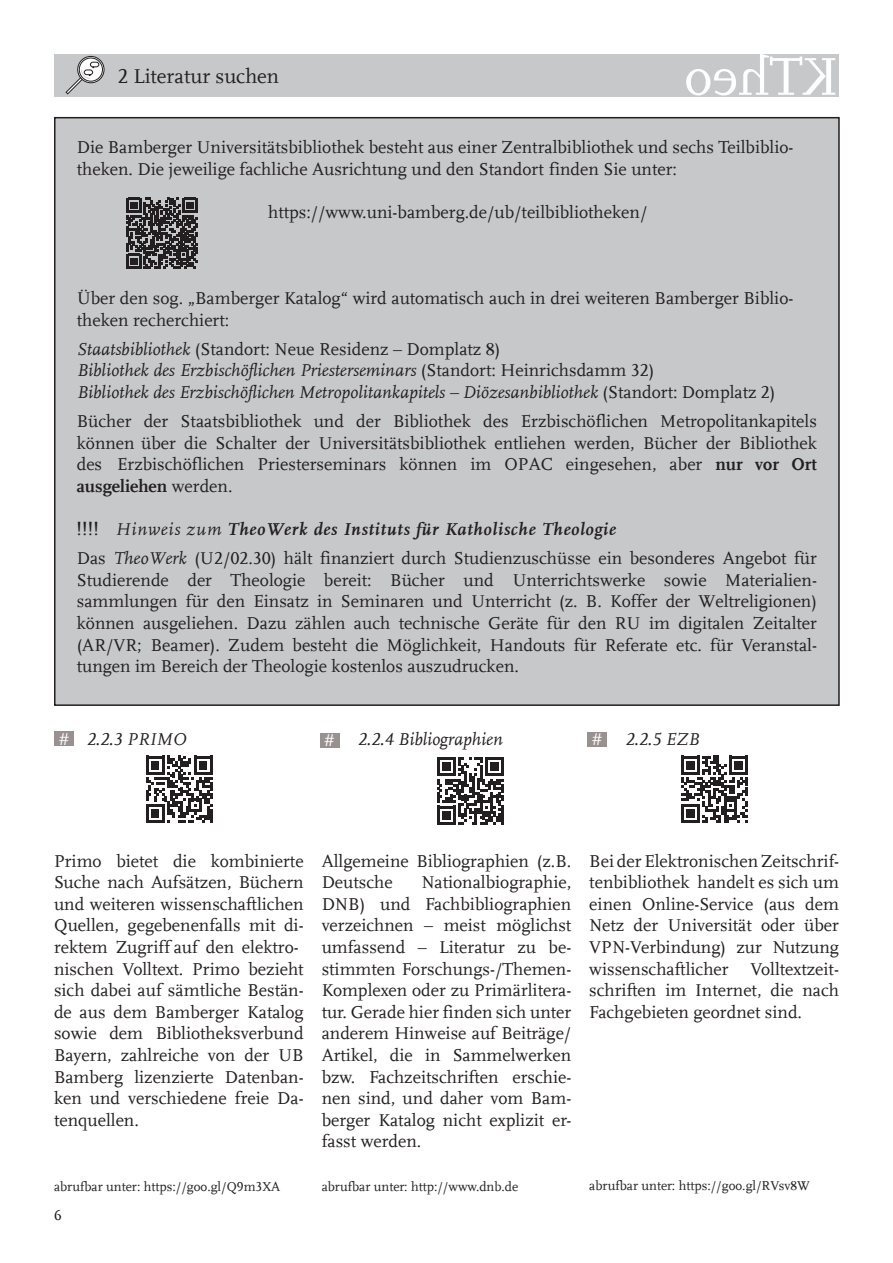
<style>
.page{position:relative;width:893px;height:1263px;background:#fff}
.page>*{position:absolute;margin:0;border:0;box-sizing:border-box;transform-origin:0 0}
.t1{font:21px "UB Scala";color:#231f20}
.t2{font:18px/21.6px "UB Scala";color:#231f20}
.t3{font:italic 18px/21.6px "UB Scala";color:#231f20}
.t4{font:18px "UB Scala";color:#fff}
.t5{font:15px "UB Scala";color:#231f20}
.t6{font:13.5px "UB Scala";color:#231f20}
.s1{font-style:normal}
.s2{font-weight:700}
.s3{font-style:italic}
.s4{font-weight:700;font-style:italic}
</style>
<div class="page">
<div style="left:54px;top:54px;width:785px;height:43px;background:#c7c8ca"></div>
<svg style="left:78px;top:56px;width:26px;height:27px"></svg>
<div style="left:78px;top:56px;width:26px;height:27px;border:1px solid #231f20;border-radius:50%"></div>
<svg style="left:79px;top:58px;width:23px;height:23px"></svg>
<div style="left:79px;top:58px;width:24px;height:23px;border:1px solid #231f20;border-radius:50%"></div>
<svg style="left:66px;top:62px;width:33px;height:32px"></svg>
<div style="left:55px;top:118px;width:784px;height:587px;background:#c7c8ca"></div>
<svg style="left:126px;top:198px;width:72px;height:71px"></svg>
<svg style="left:146px;top:756px;width:67px;height:67px"></svg>
<svg style="left:681px;top:756px;width:67px;height:67px"></svg>
<div style="left:320px;top:733px;width:19px;height:15px;background:#999190"></div>
<div style="left:587px;top:732px;width:20px;height:15px;background:#999190"></div>
<div style="left:54px;top:731px;width:20px;height:15px;background:#999190"></div>
<svg style="left:437px;top:757px;width:67px;height:67px"></svg>
<p class="t1" style="left:118px;top:64px;width:163px">2 Literatur suchen</p>
<p class="t2" style="left:77px;top:136px;width:718px">Die Bamberger Universitätsbibliothek besteht aus einer Zentralbibliothek und sechs Teilbiblio&shy;theken. Die jeweilige fachliche Ausrichtung und den Standort finden Sie unter:</p>
<p class="t2" style="left:268px;top:201px;width:381px">https://www.uni-bamberg.de/ub/teilbibliotheken/</p>
<p class="t2" style="left:77px;top:287px;width:718px">Über den sog. „Bamberger Katalog“ wird automatisch auch in drei weiteren Bamberger Biblio&shy;theken recherchiert:</p>
<p class="t3" style="left:77px;top:338px;width:700px">Staatsbibliothek <span class="s1">(Standort: Neue Residenz – Domplatz 8)<br></span>Bibliothek des Erzbischöflichen Priesterseminars <span class="s1">(Standort: Heinrichsdamm 32)<br></span>Bibliothek des Erzbischöflichen Metropolitankapitels – Diözesanbibliothek <span class="s1">(Standort: Domplatz 2)</span></p>
<p class="t2" style="left:77px;top:410px;width:742px;text-align:justify">Bücher der Staatsbibliothek und der Bibliothek des Erzbischöflichen Metropolitankapitels können über die Schalter der Universitätsbibliothek entliehen werden, Bücher der Bibliothek des Erzbischöflichen Priesterseminars können im OPAC eingesehen, aber <span class="s2">nur vor Ort ausgeliehen</span> werden.</p>
<p class="t2" style="left:77px;top:515px;width:742px;line-height:29.1px"><span class="s2">!!!!</span> <span class="s3">Hinweis zum</span> <span class="s4">TheoWerk des Instituts für Katholische Theologie<br></span>Das <span class="s3">TheoWerk</span> (U2/02.30) hält finanziert durch Studienzuschüsse ein besonderes Angebot für</p>
<p class="t2" style="left:77px;top:569px;width:742px;text-align:justify">Studierende der Theologie bereit: Bücher und Unterrichtswerke sowie Materialien&shy;sammlungen für den Einsatz in Seminaren und Unterricht (z. B. Koffer der Weltreligionen) können ausgeliehen. Dazu zählen auch technische Geräte für den RU im digitalen Zeitalter (AR/VR; Beamer). Zudem besteht die Möglichkeit, Handouts für Referate etc. für Veranstal&shy;tungen im Bereich der Theologie kostenlos auszudrucken.</p>
<p class="t3" style="left:86px;top:728px;width:101px">2.2.3 PRIMO</p>
<p class="t3" style="left:357px;top:728px;width:147px">2.2.4 Bibliographien</p>
<p class="t4" style="left:59px;top:728px;width:11px">#</p>
<p class="t4" style="left:325px;top:730px;width:11px">#</p>
<p class="t4" style="left:592px;top:729px;width:11px">#</p>
<p class="t3" style="left:625px;top:729px;width:76px">2.2.5 EZB</p>
<p class="t2" style="left:54px;top:850px;width:251px">Primo bietet die kombinierte<br>Suche nach Aufsätzen, Büchern und weiteren wissenschaftlichen<br>Quellen, gegebenenfalls mit di&shy;rektem Zugriff auf den elektro&shy;nischen Volltext. Primo bezieht sich dabei auf sämtliche Bestän&shy;de aus dem Bamberger Katalog sowie dem Bibliotheksverbund<br>Bayern, zahlreiche von der UB<br>Bamberg lizenzierte Datenban&shy;ken und verschiedene freie Da&shy;tenquellen.</p>
<p class="t6" style="left:54px;top:1178px;width:228px">abrufbar unter: https://goo.gl/Q9m3XA</p>
<p class="t5" style="left:54px;top:1206px;width:9px">6</p>
<p class="t2" style="left:322px;top:850px;width:251px">Allgemeine Bibliographien (z.B.<br>Deutsche</p>
<p class="t2" style="left:322px;top:871px;width:251px;text-align:justify;text-indent:100px">Nationalbiographie, DNB) und Fachbibliographien verzeichnen – meist möglichst umfassend – Literatur zu be&shy;stimmten Forschungs-/Themen-Komplexen oder zu Primärlitera&shy;tur. Gerade hier finden sich unter anderem Hinweise auf Beiträge/ Artikel, die in Sammelwerken bzw. Fachzeitschriften erschie&shy;nen sind, und daher vom Bam&shy;berger Katalog nicht explizit er&shy;fasst werden.</p>
<p class="t6" style="left:322px;top:1178px;width:198px">abrufbar unter: http://www.dnb.de</p>
<p class="t2" style="left:589px;top:850px;width:251px;text-align:justify">Bei der Elektronischen Zeitschrif&shy;tenbibliothek handelt es sich um einen Online-Service (aus dem Netz der Universität oder über VPN-Verbindung) zur Nutzung wissenschaftlicher Volltextzeit&shy;schriften im Internet, die nach Fachgebieten geordnet sind.</p>
<p class="t6" style="left:589px;top:1177px;width:222px">abrufbar unter: https://goo.gl/RVsv8W</p>
</div>
